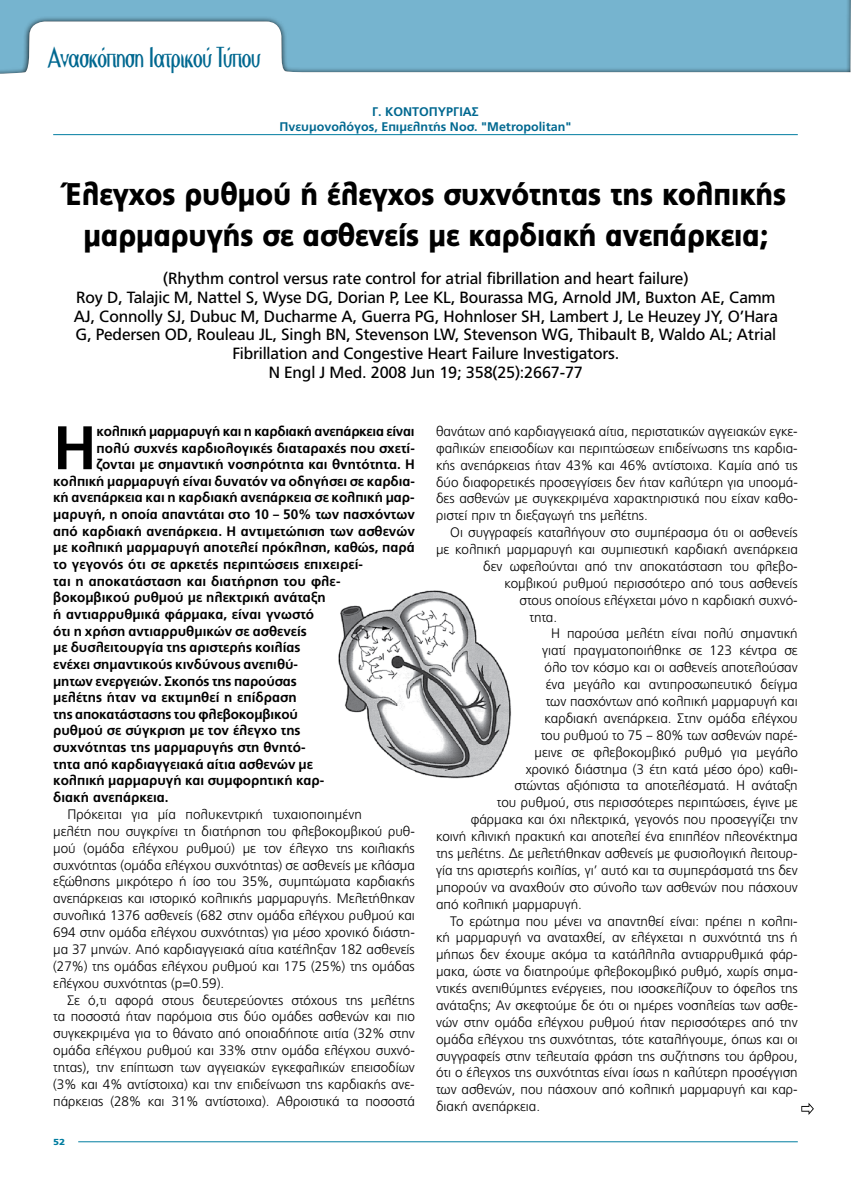
<style>
.page{position:relative;width:851px;height:1188px;background:#fff}
.page>*{position:absolute;margin:0;border:0;box-sizing:border-box;transform-origin:0 0}
.t1{font:700 61.38px "PF Catalog";color:#000}
.t2{font:900 31.25px/41.2px "PF Catalog";letter-spacing:-.025em;color:#000;text-align:center;scale:.9 1}
.t3{font:300 30px "CF Holly";letter-spacing:-.05em;color:#006890;scale:.8 1}
.t4{font:16.25px/18.8px "PF Catalog";letter-spacing:-.01em;color:#000;text-align:center}
.t5{font:300 13.75px/16.9px "PF Catalog";color:#000;text-align:justify}
.t6{font:700 13.75px "PF Catalog";color:#000}
.t7{font:700 13.75px "PF Catalog";letter-spacing:-.02em;color:#000}
.t8{font:700 12.5px/15px "PF Catalog";color:#006890}
.t9{font:900 8.75px "PF Catalog";color:#007da0;scale:1.15 1}
</style>
<div class="page">
<hr style="left:78px;top:1141px;width:719px;height:1px;background:#007da0">
<svg style="left:801px;top:1102px;width:12px;height:12px"></svg>
<svg style="left:0;top:0;width:850px;height:74px;fill:#76b4cf"></svg>
<hr style="left:53px;top:134px;width:744px;height:1px;background:#007da0">
<img style="left:338px;top:590px;width:173px;height:189px">
<h3 class="t3" style="left:48px;top:41px;width:268px">Ανασκόπηση Ιατρικού Τύπου</h3>
<p class="t8" style="left:372px;top:104px;width:57px">Γ. ΚΟΝΤΟΠΥΡ</p>
<p class="t8" style="left:279px;top:104px;width:293px;text-indent:174px">ΓΙΑΣ<br>Πνευμονολόγος, Επιμελητής Νοσ. "Metropolitan"</p>
<h2 class="t2" style="left:65px;top:174px;width:802px">Έλεγχος ρυθμού ή έλεγχος συχνότητας της κολπικής μαρμαρυγής σε ασθενείς με καρδιακή ανεπάρκεια;</h2>
<p class="t4" style="left:74px;top:269px;width:705px">(Rhythm control versus rate control for atrial fibrillation and heart failure)<br>Roy D, Talajic M, Nattel S, Wyse DG, Dorian P, Lee KL, Bourassa MG, Arnold JM, Buxton AE, Camm AJ, Connolly SJ, Dubuc M, Ducharme A, Guerra PG, Hohnloser SH, Lambert J, Le Heuzey JY, O’Hara G, Pedersen OD, Rouleau JL, Singh BN, Stevenson LW, Stevenson WG, Thibault B, Waldo AL; Atrial Fibrillation and Congestive Heart Failure Investigators.<br>N Engl J Med. 2008 Jun 19; 358(25):2667-77</p>
<h1 class="t1" style="left:53px;top:411px;width:35px">Η</h1>
<p class="t7" style="left:97px;top:423px;width:319px">κολπική μαρμαρυγή και η καρδιακή ανεπάρκεια είναι</p>
<p class="t6" style="left:97px;top:439px;width:319px">πολύ συχνές καρδιολογικές διαταραχές που σχετί-</p>
<p class="t6" style="left:97px;top:456px;width:317px">ζονται με σημαντική νοσηρότητα και θνητότητα. Η</p>
<p class="t6" style="left:53px;top:473px;width:363px">κολπική μαρμαρυγή είναι δυνατόν να οδηγήσει σε καρδια-</p>
<p class="t6" style="left:53px;top:489px;width:363px">κή ανεπάρκεια και η καρδιακή ανεπάρκεια σε κολπική μαρ-</p>
<p class="t6" style="left:53px;top:506px;width:363px">μαρυγή, η οποία απαντάται στο 10 – 50% των πασχόντων</p>
<p class="t6" style="left:53px;top:522px;width:363px">από καρδιακή ανεπάρκεια. Η αντιμετώπιση των ασθενών</p>
<p class="t6" style="left:53px;top:539px;width:363px">με κολπική μαρμαρυγή αποτελεί πρόκληση, καθώς, παρά</p>
<p class="t6" style="left:53px;top:556px;width:311px">το γεγονός ότι σε αρκετές περιπτώσεις επιχειρεί-</p>
<p class="t6" style="left:53px;top:572px;width:289px">ται η αποκατάσταση και διατήρηση του φλε-</p>
<p class="t6" style="left:53px;top:589px;width:274px">βοκομβικού ρυθμού με ηλεκτρική ανάταξη</p>
<p class="t6" style="left:53px;top:606px;width:262px">ή αντιαρρυθμικά φάρμακα, είναι γνωστό</p>
<p class="t6" style="left:53px;top:622px;width:255px">ότι η χρήση αντιαρρυθμικών σε ασθενείς</p>
<p class="t6" style="left:53px;top:639px;width:249px">με δυσλειτουργία της αριστερής κοιλίας</p>
<p class="t6" style="left:53px;top:655px;width:246px">ενέχει σημαντικούς κινδύνους ανεπιθύ-</p>
<p class="t6" style="left:53px;top:672px;width:245px">μητων ενεργειών. Σκοπός της παρούσας</p>
<p class="t6" style="left:53px;top:689px;width:245px">μελέτης ήταν να εκτιμηθεί η επίδραση</p>
<p class="t6" style="left:53px;top:705px;width:246px">της αποκατάστασης του φλεβοκομβικού</p>
<p class="t6" style="left:53px;top:722px;width:249px">ρυθμού σε σύγκριση με τον έλεγχο της</p>
<p class="t6" style="left:53px;top:739px;width:254px">συχνότητας της μαρμαρυγής στη θνητό-</p>
<p class="t6" style="left:53px;top:755px;width:261px">τητα από καρδιαγγειακά αίτια ασθενών με</p>
<p class="t6" style="left:53px;top:772px;width:272px">κολπική μαρμαρυγή και συμφορητική καρ-</p>
<p class="t6" style="left:53px;top:788px;width:117px">διακή ανεπάρκεια.</p>
<p class="t5" style="left:53px;top:805px;width:363px;text-align:left;text-indent:14px">Πρόκειται για μία πολυκεντρική τυχαιοποιημένη<br>μελέτη που συγκρίνει τη διατήρηση του φλεβοκομβικού ρυθ&shy;μού (ομάδα ελέγχου ρυθμού) με τον έλεγχο της κοιλιακής συχνότητας (ομάδα ελέγχου συχνότητας) σε ασθενείς με κλάσμα εξώθησης μικρότερο ή ίσο του 35%, συμπτώματα καρδιακής ανεπάρκειας και ιστορικό κολπικής μαρμαρυγής. Μελετήθηκαν συνολικά 1376 ασθενείς (682 στην ομάδα ελέγχου ρυθμού και 694 στην ομάδα ελέγχου συχνότητας) για μέσο χρονικό διάστη&shy;μα 37 μηνών. Από καρδιαγγειακά αίτια κατέληξαν 182 ασθενείς (27%) της ομάδας ελέγχου ρυθμού και 175 (25%) της ομάδας ελέγχου συχνότητας (p=0.59).</p>
<p class="t5" style="left:53px;top:991px;width:363px;text-indent:14px">Σε ό,τι αφορά στους δευτερεύοντες στόχους της μελέτης τα ποσοστά ήταν παρόμοια στις δύο ομάδες ασθενών και πιο συγκεκριμένα για το θάνατο από οποιαδήποτε αιτία (32% στην ομάδα ελέγχου ρυθμού και 33% στην ομάδα ελέγχου συχνό&shy;τητας), την επίπτωση των αγγειακών εγκεφαλικών επεισοδίων (3% και 4% αντίστοιχα) και την επιδείνωση της καρδιακής ανε&shy;πάρκειας (28% και 31% αντίστοιχα). Αθροιστικά τα ποσοστά</p>
<p class="t9" style="left:53px;top:1136px;width:12px">52</p>
<p class="t5" style="left:436px;top:422px;width:363px">θανάτων από καρδιαγγειακά αίτια, περιστατικών αγγειακών εγκε&shy;φαλικών επεισοδίων και περιπτώσεων επιδείνωσης της καρδια&shy;κής ανεπάρκειας ήταν 43% και 46% αντίστοιχα. Καμία από τις δύο διαφορετικές προσεγγίσεις δεν ήταν καλύτερη για υποομά&shy;δες ασθενών με συγκεκριμένα χαρακτηριστικά που είχαν καθο&shy;ριστεί πριν τη διεξαγωγή της μελέτης.</p>
<p class="t5" style="left:450px;top:524px;width:349px">Οι συγγραφείς καταλήγουν στο συμπέρασμα ότι οι ασθενείς</p>
<p class="t5" style="left:436px;top:541px;width:363px">με κολπική μαρμαρυγή και συμπιεστική καρδιακή ανεπάρκεια</p>
<p class="t5" style="left:483px;top:557px;width:316px">δεν ωφελούνται από την αποκατάσταση του φλεβο-</p>
<p class="t5" style="left:504px;top:574px;width:295px">κομβικού ρυθμού περισσότερο από τους ασθενείς</p>
<p class="t5" style="left:519px;top:591px;width:280px">στους οποίους ελέγχεται μόνο η καρδιακή συχνό-</p>
<p class="t5" style="left:529px;top:608px;width:29px">τητα.</p>
<p class="t5" style="left:551px;top:625px;width:248px">Η παρούσα μελέτη είναι πολύ σημαντική</p>
<p class="t5" style="left:542px;top:642px;width:257px">γιατί πραγματοποιήθηκε σε 123 κέντρα σε</p>
<p class="t5" style="left:544px;top:659px;width:255px">όλο τον κόσμο και οι ασθενείς αποτελούσαν</p>
<p class="t5" style="left:545px;top:676px;width:253px">ένα μεγάλο και αντιπροσωπευτικό δείγμα</p>
<p class="t5" style="left:545px;top:692px;width:253px">των πασχόντων από κολπική μαρμαρυγή και</p>
<p class="t5" style="left:544px;top:709px;width:255px">καρδιακή ανεπάρκεια. Στην ομάδα ελέγχου</p>
<p class="t5" style="left:540px;top:726px;width:258px">του ρυθμού το 75 – 80% των ασθενών παρέ-</p>
<p class="t5" style="left:534px;top:743px;width:265px">μεινε σε φλεβοκομβικό ρυθμό για μεγάλο</p>
<p class="t5" style="left:525px;top:760px;width:273px">χρονικό διάστημα (3 έτη κατά μέσο όρο) καθι-</p>
<p class="t5" style="left:514px;top:777px;width:285px">στώντας αξιόπιστα τα αποτελέσματά. Η ανάταξη</p>
<p class="t5" style="left:497px;top:794px;width:302px">του ρυθμού, στις περισσότερες περιπτώσεις, έγινε με</p>
<p class="t5" style="left:470px;top:811px;width:328px">φάρμακα και όχι ηλεκτρικά, γεγονός που προσεγγίζει την</p>
<p class="t5" style="left:436px;top:827px;width:363px">κοινή κλινική πρακτική και αποτελεί ένα επιπλέον πλεονέκτημα</p>
<p class="t5" style="left:436px;top:844px;width:363px">της μελέτης. Δε μελετήθηκαν ασθενείς με φυσιολογική λειτουρ-</p>
<p class="t5" style="left:436px;top:861px;width:363px">γία της αριστερής κοιλίας, γι’ αυτό και τα συμπεράσματά της δεν</p>
<p class="t5" style="left:436px;top:878px;width:363px">μπορούν να αναχθούν στο σύνολο των ασθενών που πάσχουν</p>
<p class="t5" style="left:436px;top:895px;width:147px">από κολπική μαρμαρυγή.</p>
<p class="t5" style="left:450px;top:912px;width:349px">Το ερώτημα που μένει να απαντηθεί είναι: πρέπει η κολπι-</p>
<p class="t5" style="left:436px;top:929px;width:363px">κή μαρμαρυγή να αναταχθεί, αν ελέγχεται η συχνότητά της ή</p>
<p class="t5" style="left:436px;top:946px;width:363px">μήπως δεν έχουμε ακόμα τα κατάλληλα αντιαρρυθμικά φάρ-</p>
<p class="t5" style="left:436px;top:962px;width:363px">μακα, ώστε να διατηρούμε φλεβοκομβικό ρυθμό, χωρίς σημα-</p>
<p class="t5" style="left:436px;top:979px;width:363px">ντικές ανεπιθύμητες ενέργειες, που ισοσκελίζουν το όφελος της</p>
<p class="t5" style="left:436px;top:996px;width:363px">ανάταξης; Αν σκεφτούμε δε ότι οι ημέρες νοσηλείας των ασθε-</p>
<p class="t5" style="left:436px;top:1013px;width:363px">νών στην ομάδα ελέγχου ρυθμού ήταν περισσότερες από την</p>
<p class="t5" style="left:436px;top:1030px;width:363px">ομάδα ελέγχου της συχνότητας, τότε καταλήγουμε, όπως και οι</p>
<p class="t5" style="left:436px;top:1047px;width:363px">συγγραφείς στην τελευταία φράση της συζήτησης του άρθρου,</p>
<p class="t5" style="left:436px;top:1064px;width:363px">ότι ο έλεγχος της συχνότητας είναι ίσως η καλύτερη προσέγγιση</p>
<p class="t5" style="left:436px;top:1080px;width:363px">των ασθενών, που πάσχουν από κολπική μαρμαρυγή και καρ-</p>
<p class="t5" style="left:436px;top:1097px;width:105px">διακή ανεπάρκεια.</p>
</div>
